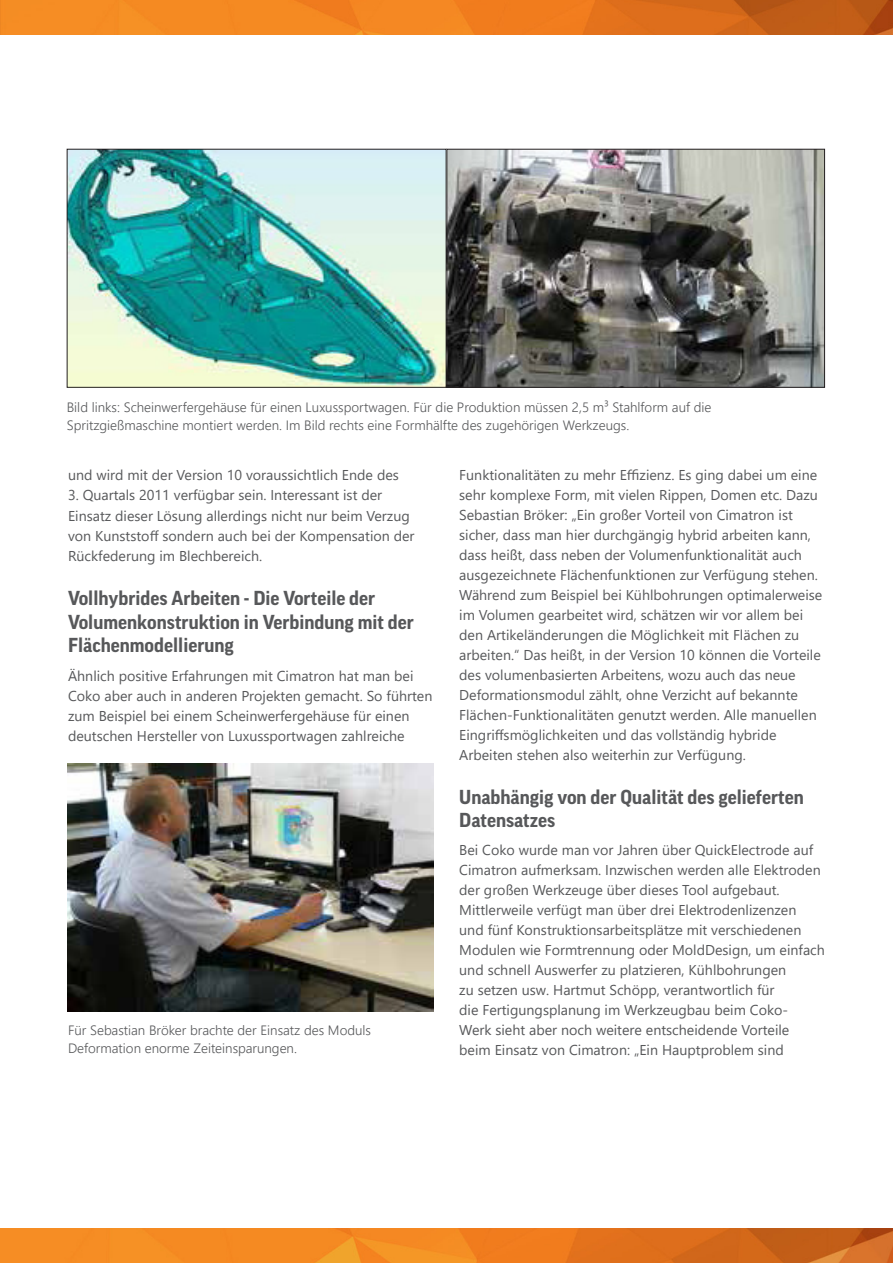
<style>
.page{position:relative;width:893px;height:1263px;background:#fff}
.page>*{position:absolute;margin:0;border:0;box-sizing:border-box;transform-origin:0 0}
.t1{font:700 19.5px/23.2px "Good Pro";color:#57585a}
.body{font:14.25px/20px "Segoe UI";color:#57585a}
.t2{font:300 13.5px/18px "Segoe UI";color:#57585a}
</style>
<div class="page">
<img style="left:0;top:1229px;width:893px;height:34px">
<img style="left:0;top:0;width:893px;height:34px">
<img style="left:67px;top:763px;width:367px;height:248px">
<img style="left:69px;top:151px;width:754px;height:235px">
<div style="left:67px;top:149px;width:379px;height:239px;border:1px solid #231f20"></div>
<div style="left:446px;top:149px;width:379px;height:239px;border:1px solid #231f20"></div>
<p class="t2" style="left:67px;top:397px;width:646px">Bild links: Scheinwerfergehäuse für einen Luxussportwagen. Für die Produktion müssen 2,5 m³ Stahlform auf die<br>Spritzgießmaschine montiert werden. Im Bild rechts eine Formhälfte des zugehörigen Werkzeugs.</p>
<p class="body" style="left:68px;top:464px;width:332px">und wird mit der Version 10 voraussichtlich Ende des</p>
<p class="body" style="left:68px;top:484px;width:348px">3. Quartals 2011 verfügbar sein. Interessant ist der Einsatz dieser Lösung allerdings nicht nur beim Verzug von Kunststoff sondern auch bei der Kompensation der Rückfederung im Blechbereich.</p>
<h1 class="t1" style="left:68px;top:587px;width:347px">Vollhybrides Arbeiten - Die Vorteile der<br>Volumenkonstruktion in Verbindung mit der<br>Flächenmodellierung</h1>
<p class="body" style="left:68px;top:664px;width:366px">Ähnlich positive Erfahrungen mit Cimatron hat man bei Coko aber auch in anderen Projekten gemacht. So führten zum Beispiel bei einem Scheinwerfergehäuse für einen deutschen Hersteller von Luxussportwagen zahlreiche</p>
<p class="t2" style="left:68px;top:1019px;width:305px">Für Sebastian Bröker brachte der Einsatz des Moduls<br>Deformation enorme Zeiteinsparungen.</p>
<p class="body" style="left:459px;top:464px;width:365px">Funktionalitäten zu mehr Effizienz. Es ging dabei um eine sehr komplexe Form, mit vielen Rippen, Domen etc. Dazu Sebastian Bröker: „Ein großer Vorteil von Cimatron ist sicher, dass man hier durchgängig hybrid arbeiten kann, dass heißt, dass neben der Volumenfunktionalität auch ausgezeichnete Flächenfunktionen zur Verfügung stehen.<br>Während zum Beispiel bei Kühlbohrungen optimalerweise im Volumen gearbeitet wird, schätzen wir vor allem bei den Artikeländerungen die Möglichkeit mit Flächen zu arbeiten.“ Das heißt, in der Version 10 können die Vorteile des volumenbasierten Arbeitens, wozu auch das neue Deformationsmodul zählt, ohne Verzicht auf bekannte Flächen-Funktionalitäten genutzt werden. Alle manuellen Eingriffsmöglichkeiten und das vollständig hybride Arbeiten stehen also weiterhin zur Verfügung.</p>
<h1 class="t1" style="left:459px;top:785px;width:346px">Unabhängig von der Qualität des gelieferten<br>Datensatzes</h1>
<p class="body" style="left:459px;top:839px;width:367px">Bei Coko wurde man vor Jahren über QuickElectrode auf Cimatron aufmerksam. Inzwischen werden alle Elektroden der großen Werkzeuge über dieses Tool aufgebaut.<br>Mittlerweile verfügt man über drei Elektrodenlizenzen<br>und fünf Konstruktionsarbeitsplätze mit verschiedenen Modulen wie Formtrennung oder MoldDesign, um einfach und schnell Auswerfer zu platzieren, Kühlbohrungen<br>zu setzen usw. Hartmut Schöpp, verantwortlich für<br>die Fertigungsplanung im Werkzeugbau beim Coko-<br>Werk sieht aber noch weitere entscheidende Vorteile<br>beim Einsatz von Cimatron: „Ein Hauptproblem sind</p>
</div>
